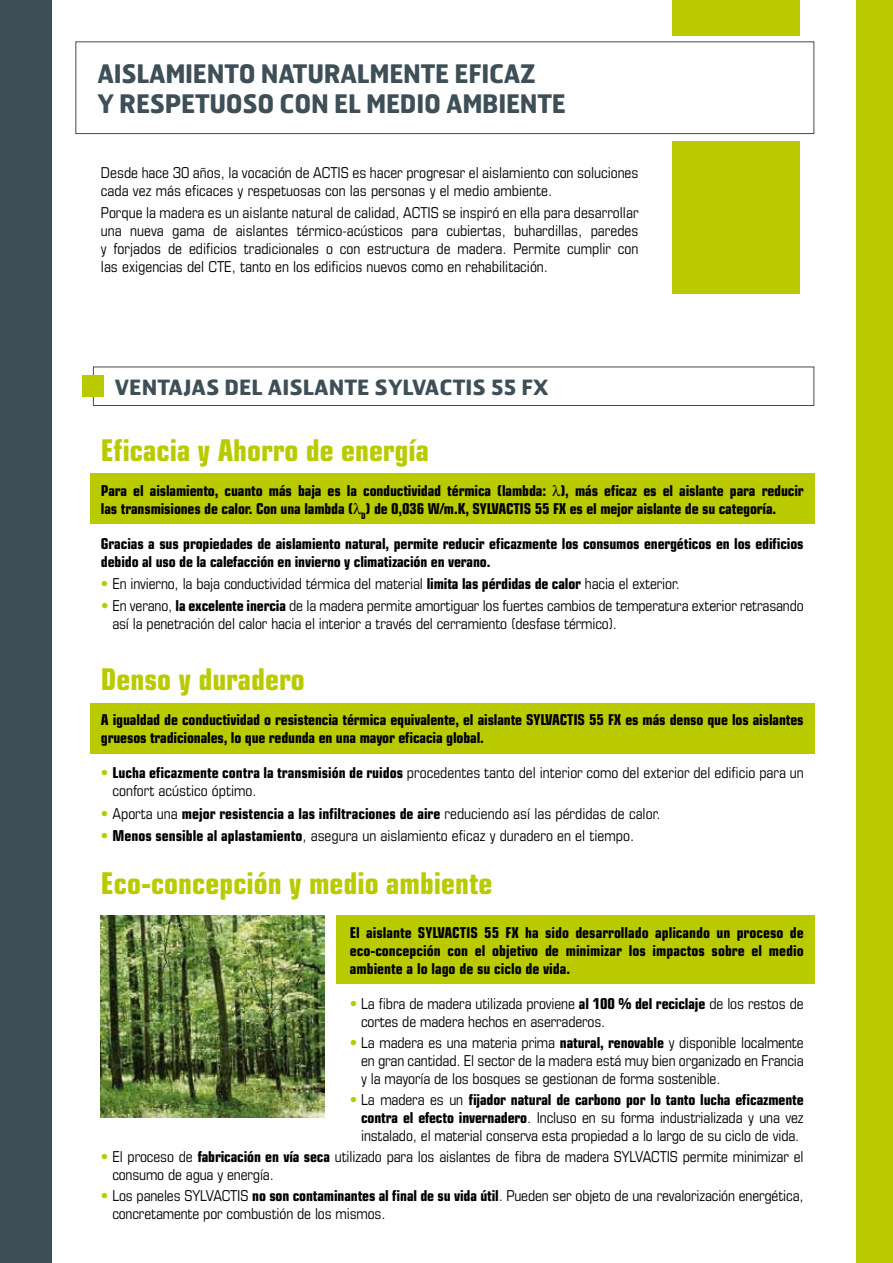
<style>
.page{position:relative;width:893px;height:1263px;background:#fff}
.page>*{position:absolute;margin:0;border:0;box-sizing:border-box;transform-origin:0 0}
.t1{font:700 condensed 30px "Eurostile";color:#b9cb00}
.t2{font:700 25.5px/30px "Hermes";letter-spacing:-.01em;color:#3e4f57;scale:.94 1}
.t3{font:700 21px "Hermes";color:#3e4f57}
.t4{font:condensed 15px/18px "Eurostile";letter-spacing:-.01em;color:#000}
.t5{font:700 condensed 15px/18px "Eurostile";letter-spacing:-.01em;color:#000}
.s1{color:#b9cb00}
.s2{font-weight:700}
</style>
<div class="page">
<div style="left:90px;top:473px;width:724px;height:51px;background:#b9cb00"></div>
<div style="left:90px;top:704px;width:724px;height:50px;background:#b9cb00"></div>
<div style="left:336px;top:915px;width:478px;height:68px;background:#b9cb00"></div>
<div style="left:0;top:0;width:51px;height:1263px;background:#3e4f57"></div>
<div style="left:857px;top:0;width:36px;height:1263px;background:#b9cb00"></div>
<div style="left:672px;top:0;width:127px;height:35px;background:#b9cb00"></div>
<div style="left:672px;top:141px;width:127px;height:152px;background:#b9cb00"></div>
<div style="left:75px;top:41px;width:739px;height:93px;border:1px solid #3e4f57"></div>
<img style="left:101px;top:915px;width:223px;height:202px">
<div style="left:93px;top:367px;width:721px;height:39px;border:1px solid #3e4f57"></div>
<div style="left:82px;top:376px;width:21px;height:21px;background:#b9cb00"></div>
<h2 class="t2" style="left:97px;top:58px;width:500px">AISLAMIENTO NATURALMENTE EFICAZ<br>Y RESPETUOSO CON EL MEDIO AMBIENTE</h2>
<p class="t4" style="left:101px;top:163px;width:539px">Desde hace 30 años, la vocación de ACTIS es hacer progresar el aislamiento con soluciones cada vez más eficaces y respetuosas con las personas y el medio ambiente.</p>
<p class="t4" style="left:101px;top:203px;width:539px;text-align:justify">Porque la madera es un aislante natural de calidad, ACTIS se inspiró en ella para desarrollar una nueva gama de aislantes térmico-acústicos para cubiertas, buhardillas, paredes y forjados de edificios tradicionales o con estructura de madera. Permite cumplir con las exigencias del CTE, tanto en los edificios nuevos como en rehabilitación.</p>
<h3 class="t3" style="left:115px;top:373px;width:435px">VENTAJAS DEL AISLANTE SYLVACTIS 55 FX</h3>
<h1 class="t1" style="left:101px;top:432px;width:330px">Eficacia y Ahorro de energía</h1>
<p class="t5" style="left:101px;top:481px;width:704px">Para el aislamiento, cuanto más baja es la conductividad térmica (lambda: ), más eficaz es el aislante para reducir las transmisiones de calor. Con una lambda ( <sub>D</sub>) de 0,036 W/m.K, SYLVACTIS 55 FX es el mejor aislante de su categoría.</p>
<p class="t5" style="left:101px;top:534px;width:704px">Gracias a sus propiedades de aislamiento natural, permite reducir eficazmente los consumos energéticos en los edificios debido al uso de la calefacción en invierno y climatización en verano.</p>
<p class="t4" style="left:101px;top:574px;width:580px"><span class="s1">•</span> En invierno, la baja conductividad térmica del material <span class="s2">limita las pérdidas de calor</span> hacia el exterior.</p>
<p class="t4" style="left:112px;top:597px;width:693px;text-indent:-11px"><span class="s1">•</span> En verano, <span class="s2">la excelente inercia</span> de la madera permite amortiguar los fuertes cambios de temperatura exterior retrasando así la penetración del calor hacia el interior a través del cerramiento (desfase térmico).</p>
<h1 class="t1" style="left:101px;top:661px;width:205px">Denso y duradero</h1>
<p class="t5" style="left:101px;top:711px;width:704px">A igualdad de conductividad o resistencia térmica equivalente, el aislante SYLVACTIS 55 FX es más denso que los aislantes gruesos tradicionales, lo que redunda en una mayor eficacia global.</p>
<p class="t4" style="left:113px;top:764px;width:693px;text-indent:-12px"><span class="s1">•</span> <span class="s2">Lucha eficazmente contra la transmisión de ruidos</span> procedentes tanto del interior como del exterior del edificio para un confort acústico óptimo.</p>
<p class="t4" style="left:101px;top:804px;width:561px"><span class="s1">•</span> Aporta una <span class="s2">mejor resistencia a las infiltraciones de aire</span> reduciendo así las pérdidas de calor.</p>
<p class="t4" style="left:101px;top:826px;width:535px"><span class="s1">•</span> <span class="s2">Menos sensible al aplastamiento</span>, asegura un aislamiento eficaz y duradero en el tiempo.</p>
<h1 class="t1" style="left:101px;top:865px;width:393px">Eco-concepción y medio ambiente</h1>
<p class="t5" style="left:350px;top:923px;width:455px;text-align:justify">El aislante SYLVACTIS 55 FX ha sido desarrollado aplicando un proceso de eco-concepción con el objetivo de minimizar los impactos sobre el medio ambiente a lo lago de su ciclo de vida.</p>
<p class="t4" style="left:361px;top:994px;width:444px;text-indent:-11px"><span class="s1">•</span> La fibra de madera utilizada proviene <span class="s2">al 100 % del reciclaje</span> de los restos de cortes de madera hechos en aserraderos.</p>
<p class="t4" style="left:361px;top:1033px;width:444px;text-align:justify;text-indent:-11px"><span class="s1">•</span> La madera es una materia prima <span class="s2">natural, renovable</span> y disponible localmente en gran cantidad. El sector de la madera está muy bien organizado en Francia y la mayoría de los bosques se gestionan de forma sostenible.</p>
<p class="t4" style="left:361px;top:1090px;width:444px;text-align:justify;text-indent:-11px"><span class="s1">•</span> La madera es un <span class="s2">fijador natural de carbono por lo tanto lucha eficazmente contra el efecto invernadero</span>. Incluso en su forma industrializada y una vez instalado, el material conserva esta propiedad a lo largo de su ciclo de vida.</p>
<p class="t4" style="left:112px;top:1147px;width:693px;text-indent:-11px"><span class="s1">•</span> El proceso de <span class="s2">fabricación en vía seca</span> utilizado para los aislantes de fibra de madera SYLVACTIS permite minimizar el consumo de agua y energía.</p>
<p class="t4" style="left:112px;top:1186px;width:693px;text-indent:-11px"><span class="s1">•</span> Los paneles SYLVACTIS <span class="s2">no son contaminantes al final de su vida útil</span>. Pueden ser objeto de una revalorización energética, concretamente por combustión de los mismos.</p>
</div>
